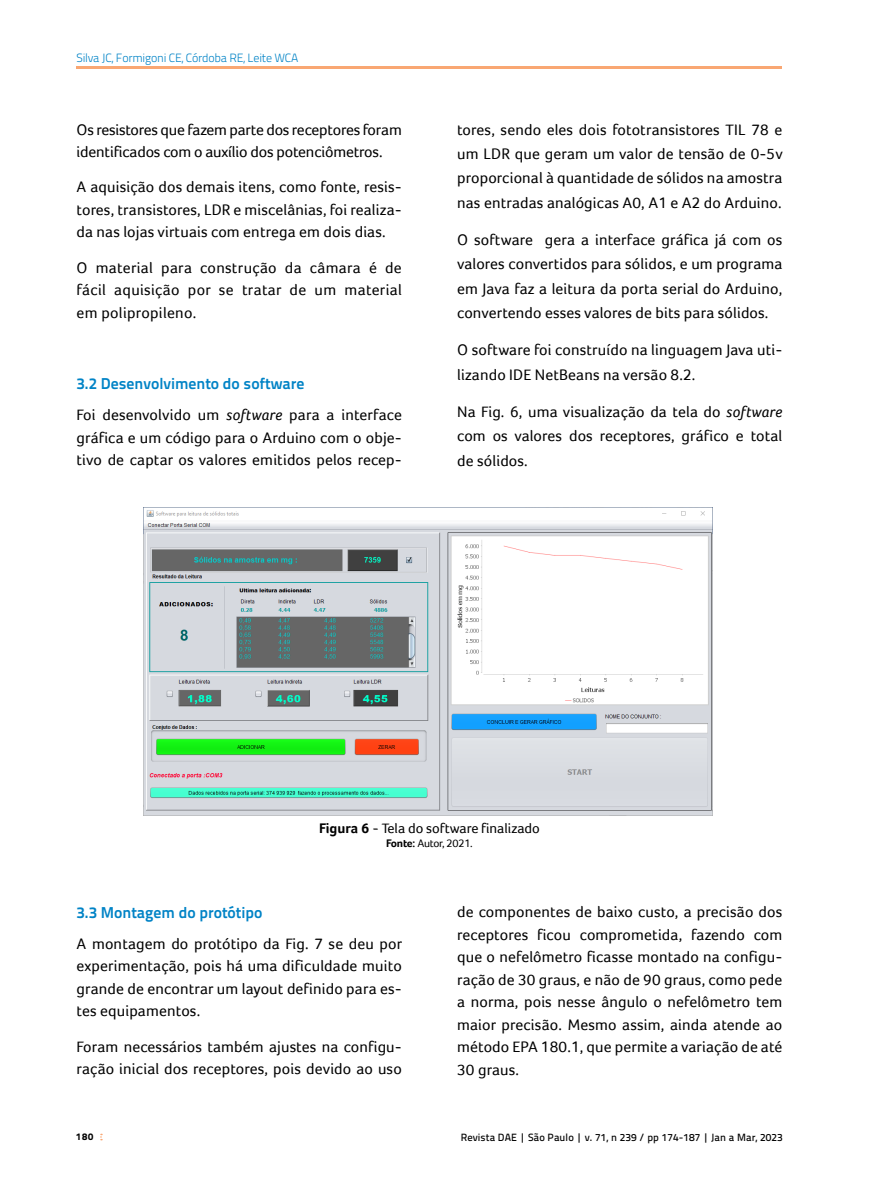
<style>
.page{position:relative;width:893px;height:1191px;background:#fff}
.page>*{position:absolute;margin:0;border:0;box-sizing:border-box;transform-origin:0 0}
.t1{font:15.75px/22.5px "Foco";letter-spacing:.01em;color:#000;text-align:justify}
.t2{font:15.75px/22.5px "Foco";letter-spacing:-.01em;color:#000}
.t3{font:700 15.75px "Titillium Text 22 L";color:#0083c6}
.t4{font:14.25px "Foco";color:#000}
.t5{font:300 12px "Titillium Text 22 L";letter-spacing:-.02em;color:#0083c6}
.t6{font:11.25px "Foco";letter-spacing:-.02em;color:#000}
.t7{font:500 10.5px "Titillium Text 22 L";letter-spacing:.01em;color:#000}
.t8{font:800 9.75px "Titillium Text 22 L";color:#000}
.s1{font-style:italic}
.s2{font-weight:700}
</style>
<div class="page">
<img style="left:144px;top:507px;width:568px;height:308px">
<hr style="left:77px;top:66px;width:705px;height:3px;background:#f9a773">
<p class="t5" style="left:77px;top:49px;width:223px">Silva JC, Formigoni CE, Córdoba RE, Leite WCA</p>
<p class="t2" style="left:77px;top:118px;width:327px">Os resistores que fazem parte dos receptores foram identificados com o auxílio dos potenciômetros.</p>
<p class="t1" style="left:77px;top:176px;width:327px">A aquisição dos demais itens, como fonte, resis&shy;tores, transistores, LDR e miscelânias, foi realiza&shy;da nas lojas virtuais com entrega em dois dias.</p>
<p class="t1" style="left:77px;top:256px;width:327px">O material para construção da câmara é de fácil aquisição por se tratar de um material em polipropileno.</p>
<p class="t3" style="left:77px;top:372px;width:229px">3.2 Desenvolvimento do software</p>
<p class="t1" style="left:77px;top:404px;width:327px">Foi desenvolvido um <span class="s1">software</span> para a interface gráfica e um código para o Arduino com o obje&shy;tivo de captar os valores emitidos pelos recep-</p>
<p class="t1" style="left:457px;top:117px;width:327px;line-height:24.5px">tores, sendo eles dois fototransistores TIL 78 e um LDR que geram um valor de tensão de 0-5v proporcional à quantidade de sólidos na amostra nas entradas analógicas A0, A1 e A2 do Arduino.</p>
<p class="t1" style="left:457px;top:227px;width:327px;line-height:24.5px">O software gera a interface gráfica já com os valores convertidos para sólidos, e um programa em Java faz a leitura da porta serial do Arduino, convertendo esses valores de bits para sólidos.</p>
<p class="t1" style="left:457px;top:337px;width:327px;line-height:24.5px">O software foi construído na linguagem Java uti&shy;lizando IDE NetBeans na versão 8.2.</p>
<p class="t1" style="left:457px;top:399px;width:327px;line-height:24.5px">Na Fig. 6, uma visualização da tela do <span class="s1">software </span>com os valores dos receptores, gráfico e total de sólidos.</p>
<p class="t4" style="left:319px;top:820px;width:222px"><span class="s2">Figura 6</span> - Tela do software finalizado</p>
<p class="t6" style="left:386px;top:836px;width:88px"><span class="s2">Fonte:</span> Autor, 2021.</p>
<p class="t3" style="left:77px;top:900px;width:187px">3.3 Montagem do protótipo</p>
<p class="t1" style="left:77px;top:932px;width:327px">A montagem do protótipo da Fig. 7 se deu por experimentação, pois há uma dificuldade muito grande de encontrar um layout definido para es&shy;tes equipamentos.</p>
<p class="t1" style="left:77px;top:1035px;width:327px">Foram necessários também ajustes na configu&shy;ração inicial dos receptores, pois devido ao uso</p>
<p class="t8" style="left:76px;top:1129px;width:19px">180</p>
<p class="t1" style="left:457px;top:900px;width:327px">de componentes de baixo custo, a precisão dos receptores ficou comprometida, fazendo com que o nefelômetro ficasse montado na configu&shy;ração de 30 graus, e não de 90 graus, como pede a norma, pois nesse ângulo o nefelômetro tem maior precisão. Mesmo assim, ainda atende ao método EPA 180.1, que permite a variação de até 30 graus.</p>
<p class="t7" style="left:461px;top:1129px;width:323px">Revista DAE | São Paulo | v. 71, n 239 / pp 174-187 | Jan a Mar, 2023</p>
</div>
